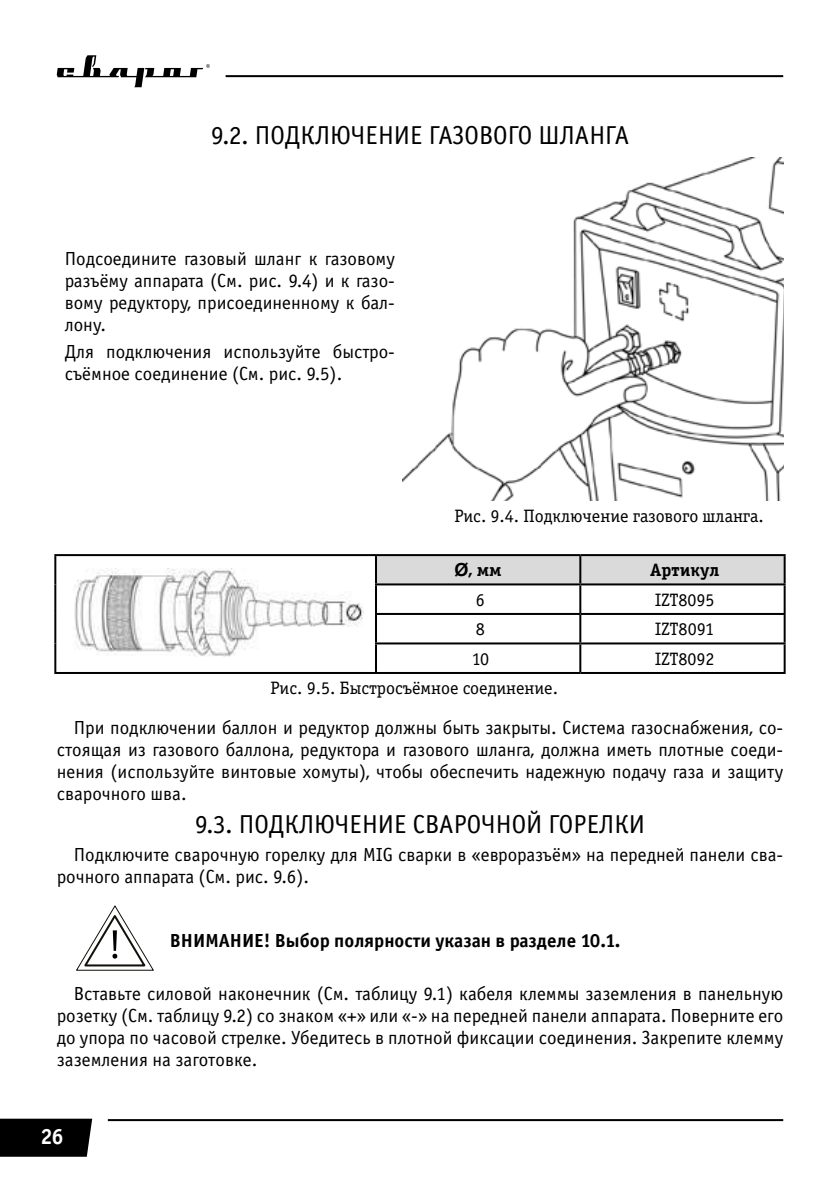
<style>
.page{position:relative;width:840px;height:1191px;background:#fff}
.page>*{position:absolute;margin:0;border:0;box-sizing:border-box;transform-origin:0 0}
.t1{font:26px "Officina Sans Book C";color:#000}
.t2{font:22px "Officina Serif Bold C";color:#fff}
.t3{font:19px/22px "Officina Sans Book C";color:#000;text-align:justify}
.t4{font:19px "Officina Sans Bold C";color:#000}
.t5{font:18px "Officina Serif Book C";color:#000}
.t6{font:18px "Officina Serif Bold C";color:#000}
.s1{font-family:"Arial";font-weight:700}
</style>
<div class="page">
<div style="left:0;top:1118px;width:92px;height:38px;background:#000"></div>
<hr style="left:108px;top:1119px;width:674px;height:2px;background:#000">
<hr style="left:225px;top:75px;width:557px;height:2px;background:#000">
<svg style="left:57px;top:55px;width:153px;height:32px"></svg>
<img style="left:403px;top:158px;width:379px;height:342px">
<div style="left:377px;top:556px;width:406px;height:27px;background:#dadada"></div>
<hr style="left:54px;top:554px;width:322px;height:2px;background:#000">
<hr style="left:54px;top:556px;width:2px;height:28px;background:#000">
<hr style="left:376px;top:554px;width:204px;height:2px;background:#000">
<hr style="left:375px;top:556px;width:2px;height:27px;background:#000">
<hr style="left:580px;top:554px;width:205px;height:2px;background:#000">
<hr style="left:579px;top:556px;width:2px;height:27px;background:#000">
<hr style="left:783px;top:556px;width:2px;height:27px;background:#000">
<hr style="left:54px;top:584px;width:2px;height:30px;background:#000">
<hr style="left:375px;top:583px;width:205px;height:2px;background:#000">
<hr style="left:375px;top:585px;width:2px;height:28px;background:#000">
<hr style="left:580px;top:583px;width:205px;height:2px;background:#000">
<hr style="left:579px;top:585px;width:2px;height:28px;background:#000">
<hr style="left:783px;top:585px;width:2px;height:28px;background:#000">
<hr style="left:54px;top:614px;width:2px;height:29px;background:#000">
<hr style="left:375px;top:613px;width:205px;height:2px;background:#000">
<hr style="left:375px;top:615px;width:2px;height:27px;background:#000">
<hr style="left:580px;top:613px;width:205px;height:2px;background:#000">
<hr style="left:579px;top:615px;width:2px;height:27px;background:#000">
<hr style="left:783px;top:615px;width:2px;height:27px;background:#000">
<hr style="left:54px;top:643px;width:2px;height:29px;background:#000">
<hr style="left:375px;top:642px;width:205px;height:2px;background:#000">
<hr style="left:375px;top:644px;width:2px;height:28px;background:#000">
<hr style="left:580px;top:642px;width:205px;height:2px;background:#000">
<hr style="left:579px;top:644px;width:2px;height:28px;background:#000">
<hr style="left:783px;top:644px;width:2px;height:28px;background:#000">
<hr style="left:54px;top:672px;width:322px;height:2px;background:#000">
<hr style="left:376px;top:672px;width:204px;height:2px;background:#000">
<hr style="left:580px;top:672px;width:205px;height:2px;background:#000">
<img style="left:74px;top:569px;width:289px;height:87px">
<svg style="left:76px;top:905px;width:77px;height:65px"></svg>
<h1 class="t1" style="left:210px;top:121px;width:420px">9.2. ПОДКЛЮЧЕНИЕ ГАЗОВОГО ШЛАНГА</h1>
<p class="t3" style="left:65px;top:248px;width:331px">Подсоедините газовый шланг к газовому разъёму аппарата (См. рис. 9.4) и к газо&shy;вому редуктору, присоединенному к бал&shy;лону.</p>
<p class="t3" style="left:65px;top:341px;width:331px">Для подключения используйте быстро&shy;съёмное соединение (См. рис. 9.5).</p>
<p class="t5" style="left:454px;top:506px;width:311px">Рис. 9.4. Подключение газового шланга.</p>
<p class="t6" style="left:454px;top:560px;width:49px"><span class="s1">Ø</span>, мм</p>
<p class="t6" style="left:649px;top:560px;width:71px">Артикул</p>
<p class="t5" style="left:475px;top:590px;width:10px">6</p>
<p class="t5" style="left:654px;top:590px;width:61px">IZT8095</p>
<p class="t5" style="left:475px;top:619px;width:11px">8</p>
<p class="t5" style="left:655px;top:619px;width:60px">IZT8091</p>
<p class="t5" style="left:471px;top:649px;width:19px">10</p>
<p class="t5" style="left:654px;top:649px;width:61px">IZT8092</p>
<p class="t5" style="left:270px;top:678px;width:289px">Рис. 9.5. Быстросъёмное соединение.</p>
<p class="t3" style="left:57px;top:716px;width:727px;text-indent:17px">При подключении баллон и редуктор должны быть закрыты. Система газоснабжения, со&shy;стоящая из газового баллона, редуктора и газового шланга, должна иметь плотные соеди&shy;нения (используйте винтовые хомуты), чтобы обеспечить надежную подачу газа и защиту сварочного шва.</p>
<h1 class="t1" style="left:194px;top:810px;width:452px">9.3. ПОДКЛЮЧЕНИЕ СВАРОЧНОЙ ГОРЕЛКИ</h1>
<p class="t3" style="left:57px;top:844px;width:727px;text-indent:17px">Подключите сварочную горелку для MIG сварки в «евроразъём» на передней панели сва&shy;рочного аппарата (См. рис. 9.6).</p>
<p class="t4" style="left:170px;top:930px;width:452px">ВНИМАНИЕ! Выбор полярности указан в разделе 10.1.</p>
<p class="t3" style="left:57px;top:983px;width:727px;text-indent:17px">Вставьте силовой наконечник (См. таблицу 9.1) кабеля клеммы заземления в панельную розетку (См. таблицу 9.2) со знаком «+» или «-» на передней панели аппарата. Поверните его до упора по часовой стрелке. Убедитесь в плотной фиксации соединения. Закрепите клемму заземления на заготовке.</p>
<p class="t2" style="left:40px;top:1123px;width:25px">26</p>
</div>
